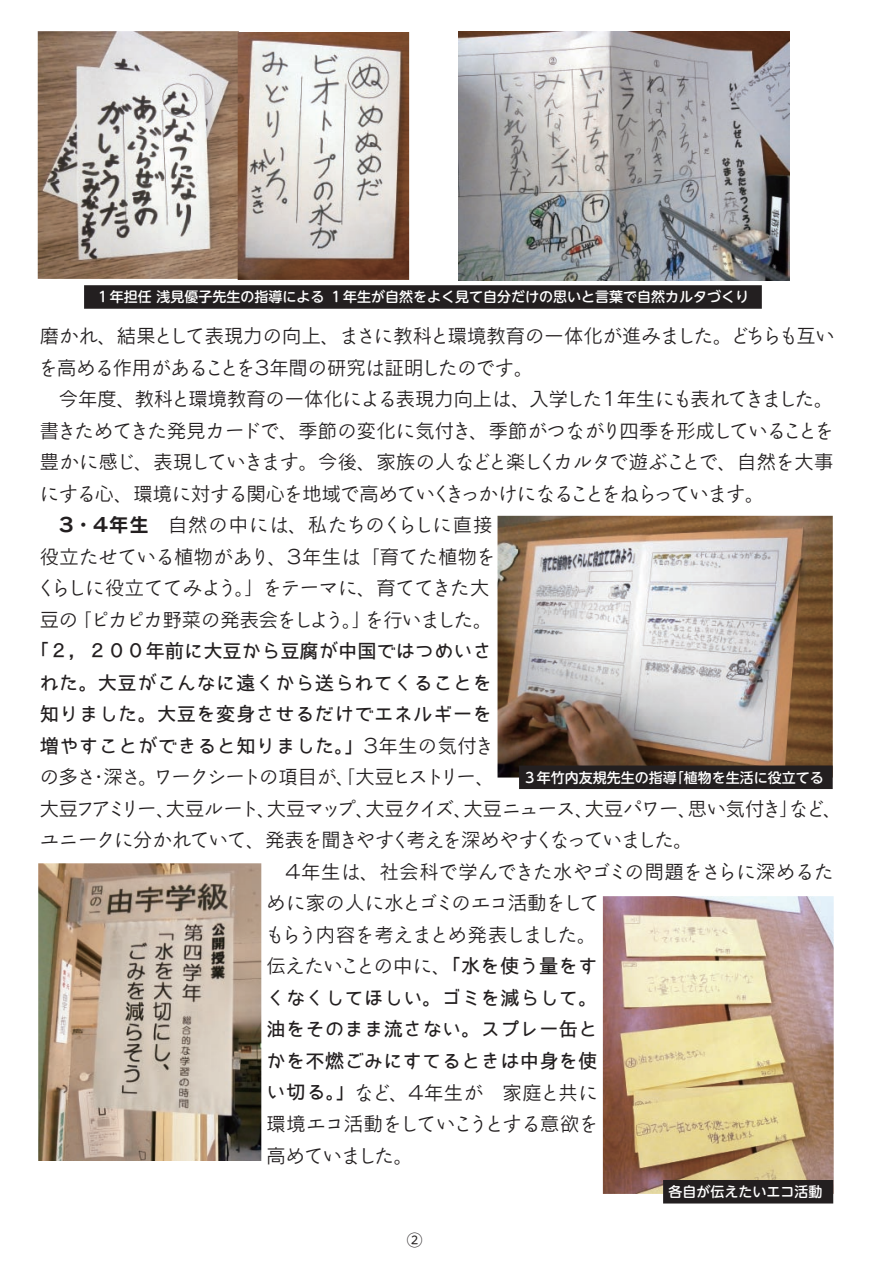
<style>
.page{position:relative;width:893px;height:1265px;background:#fff}
.page>*{position:absolute;margin:0;border:0;box-sizing:border-box;transform-origin:0 0}
.t1{font:19.25px "Rodin Bokutoh Pro M";letter-spacing:-.025em;color:#231f20}
.t2{font:19.25px "Bokutachino Gothic";letter-spacing:.015em;color:#231f20}
.t3{font:19.25px "Rodin Bokutoh Pro M";letter-spacing:-.005em;color:#231f20}
.t4{font:19.25px "Rodin Bokutoh Pro M";letter-spacing:-.045em;color:#231f20}
.t5{font:19.25px "Rodin Bokutoh Pro M";letter-spacing:-.055em;color:#231f20}
.t6{font:19.25px "Rodin Bokutoh Pro M";letter-spacing:.005em;color:#231f20}
.t7{font:19.25px "Rodin Bokutoh Pro M";color:#231f20}
.t8{font:19.25px "Rodin Bokutoh Pro M";letter-spacing:-.07em;color:#231f20}
.t9{font:19.25px "Rodin Bokutoh Pro M";letter-spacing:.025em;color:#231f20}
.t10{font:19.25px "Rodin Bokutoh Pro M";letter-spacing:.055em;color:#231f20}
.t11{font:15.75px "UD Shin M Go Pro";color:#231f20}
.t12{font:500 14px "UD Shin M Go Pro";color:#fff}
.s1{font-family:"Rodin Bokutoh Pro B"}
.s2{font-family:"Rodin Bokutoh Pro M"}
.s3{font-family:"Bokutachino Gothic"}
</style>
<div class="page">
<div style="left:84px;top:285px;width:678px;height:24px;background:#231f20"></div>
<img style="left:458px;top:32px;width:331px;height:248px">
<img style="left:38px;top:31px;width:371px;height:249px">
<img style="left:603px;top:896px;width:231px;height:298px">
<img style="left:38px;top:863px;width:223px;height:298px">
<img style="left:497px;top:516px;width:336px;height:262px">
<div style="left:519px;top:765px;width:314px;height:24px;background:#231f20"></div>
<div style="left:663px;top:1180px;width:170px;height:23px;background:#231f20"></div>
<p class="t12" style="left:96px;top:286px;width:655px">１年担任 浅見優子先生の指導による １年生が自然をよく見て自分だけの思いと言葉で自然カルタづくり</p>
<p class="t6" style="left:40px;top:324px;width:797px">磨かれ、結果として表現力の向上、まさに教科と環境教育の一体化が進みました。どちらも互い</p>
<p class="t1" style="left:38px;top:355px;width:496px">を高める作用があることを３年間の研究は証明したのです。</p>
<p class="t7" style="left:40px;top:387px;width:795px">　今年度、教科と環境教育の一体化による表現力向上は、入学した１年生にも表れてきました。</p>
<p class="t1" style="left:40px;top:418px;width:795px">書きためてきた発見カードで、季節の変化に気付き、季節がつながり四季を形成していることを</p>
<p class="t1" style="left:40px;top:450px;width:795px">豊かに感じ、表現していきます。今後、家族の人などと楽しくカルタで遊ぶことで、自然を大事</p>
<p class="t1" style="left:40px;top:481px;width:726px">にする心、環境に対する関心を地域で高めていくきっかけになることをねらっています。</p>
<p class="t10" style="left:57px;top:513px;width:437px"><span class="s1">３・４年生</span>　自然の中には、私たちのくらしに直接</p>
<p class="t9" style="left:40px;top:544px;width:457px">役立たせている植物があり、３年生は「育てた植物を</p>
<p class="t3" style="left:37px;top:576px;width:454px">くらしに役立ててみよう。」をテーマに、育ててきた大</p>
<p class="t1" style="left:40px;top:607px;width:454px">豆の「ピカピカ野菜の発表会をしよう。」を行いました。</p>
<p class="t2" style="left:30px;top:641px;width:464px">「２，２００年前に大豆から豆腐が中国ではつめいさ</p>
<p class="t2" style="left:40px;top:672px;width:454px">れた。大豆がこんなに遠くから送られてくることを</p>
<p class="t2" style="left:40px;top:704px;width:454px">知りました。大豆を変身させるだけでエネルギーを</p>
<p class="t2" style="left:40px;top:736px;width:456px">増やすことができると知りました。」<span class="s2">３年生の気付き</span></p>
<p class="t8" style="left:40px;top:765px;width:457px">の多さ・深さ。ワークシートの項目が、「大豆ヒストリー、</p>
<p class="t5" style="left:40px;top:796px;width:804px">大豆フアミリー、大豆ルート、大豆マップ、大豆クイズ、大豆ニュース、大豆パワー、思い気付き」など、</p>
<p class="t4" style="left:40px;top:828px;width:655px">ユニークに分かれていて、発表を聞きやすく考えを深めやすくなっていました。</p>
<p class="t3" style="left:267px;top:859px;width:568px">　４年生は、社会科で学んできた水やゴミの問題をさらに深めるた</p>
<p class="t1" style="left:267px;top:891px;width:334px">めに家の人に水とゴミのエコ活動をして</p>
<p class="t4" style="left:265px;top:922px;width:332px">もらう内容を考えまとめ発表しました。</p>
<p class="t1" style="left:267px;top:954px;width:333px">伝えたいことの中に、<span class="s3">「水を使う量をす</span></p>
<p class="t2" style="left:267px;top:987px;width:333px">くなくしてほしい。ゴミを減らして。</p>
<p class="t2" style="left:267px;top:1019px;width:333px">油をそのまま流さない。スプレー缶と</p>
<p class="t2" style="left:267px;top:1050px;width:332px">かを不燃ごみにすてるときは中身を使</p>
<p class="t3" style="left:267px;top:1080px;width:333px"><span class="s3">い切る。」</span>など、４年生が　家庭と共に</p>
<p class="t1" style="left:267px;top:1111px;width:333px">環境エコ活動をしていこうとする意欲を</p>
<p class="t1" style="left:267px;top:1143px;width:148px">高めていました。</p>
<p class="t12" style="left:523px;top:766px;width:302px">３年竹内友規先生の指導「植物を生活に役立てる</p>
<p class="t11" style="left:407px;top:1227px;width:17px">②</p>
<p class="t12" style="left:668px;top:1180px;width:155px">各自が伝えたいエコ活動</p>
</div>
